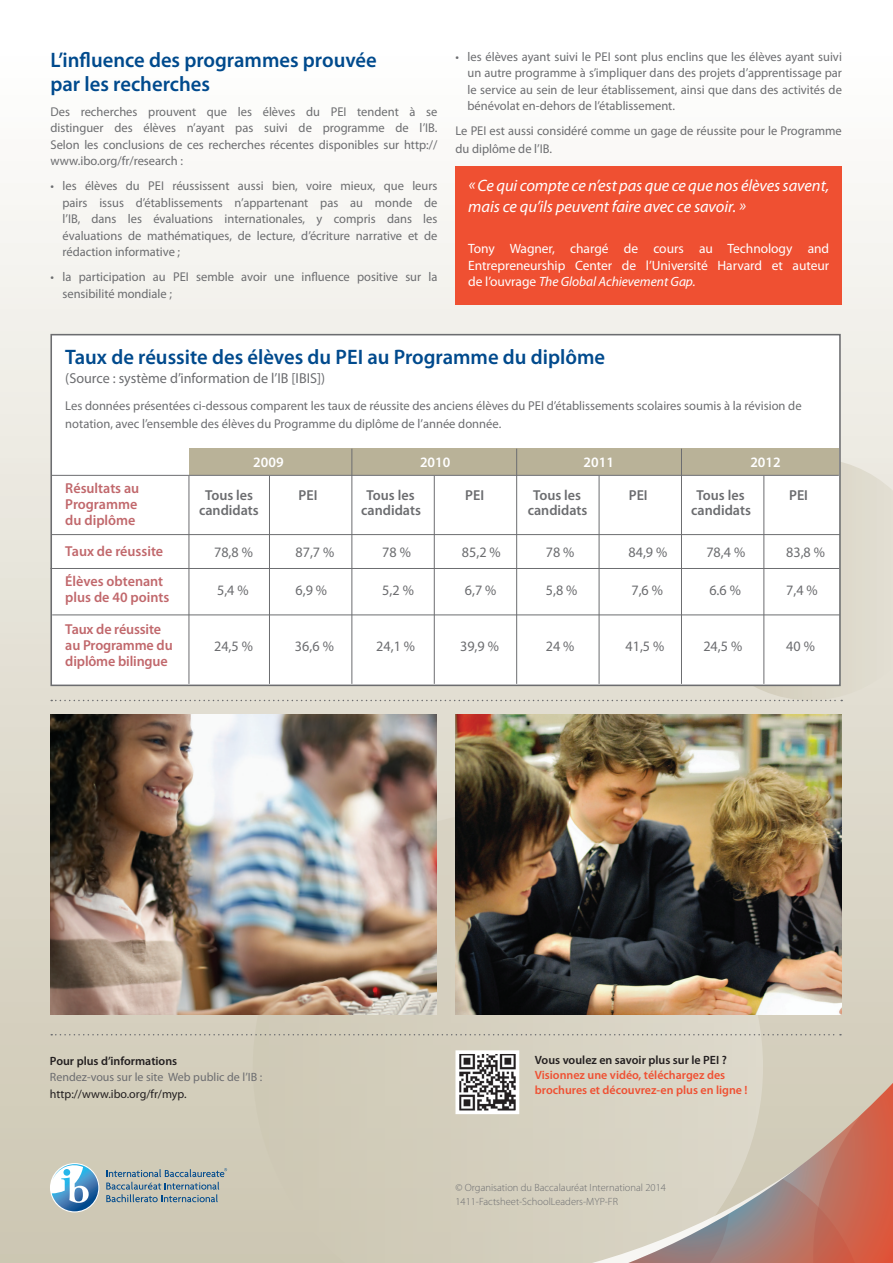
<style>
.page{position:relative;width:893px;height:1263px;background:#fff}
.page>*{position:absolute;margin:0;border:0;box-sizing:border-box;transform-origin:0 0}
.copy{font:600 21px/24px "Myriad Pro";color:#004a8d}
.copy-2{font:italic 16.5px/21px "Myriad Pro";letter-spacing:-.005em;color:#fff}
.copy-3{font:14.4px "Myriad Pro";color:#6c6d70}
.copy-4{font:600 14.4px/16px "Myriad Pro";letter-spacing:-.005em;color:#c1686c}
.copy-5{font:600 14.4px "Myriad Pro";color:#6c6d70}
.copy-6{font:600 14.4px "Myriad Pro";color:#fff}
.copy-7{font:13.5px/16.5px "Myriad Pro";letter-spacing:-.005em;color:#fff;text-align:justify}
.copy-8{font:12.9px/18.9px "Myriad Pro";color:#6c6d70}
.copy-9{font:12.75px/16.5px "Myriad Pro";color:#6c6d70;text-align:justify}
.copy-10{font:600 12px/15px "Myriad Pro";color:#ef5032}
.copy-11{font:12px/16.5px "Myriad Pro";color:#6c6d70}
.copy-12{font:300 10.5px/13.5px "Myriad Pro";color:#6c6d70}
.s1{font-style:italic}
.s2{font-weight:600;color:#231f20}
.s3{color:#231f20}
</style>
<div class="page">
<div style="left:0;top:0;width:893px;height:1263px;background:linear-gradient(to bottom,#fff,#cac3ae)"></div>
<svg style="left:253px;top:811px;width:510px;height:452px"></svg>
<svg style="left:689px;top:458px;width:204px;height:242px"></svg>
<svg style="left:50px;top:1163px;width:49px;height:49px"></svg>
<svg style="left:52px;top:1164px;width:46px;height:47px"></svg>
<svg style="left:106px;top:1168px;width:121px;height:34px"></svg>
<svg style="left:394px;top:1049px;width:499px;height:214px;fill:#d4cfbe"></svg>
<svg style="left:628px;top:1083px;width:265px;height:180px"></svg>
<svg style="left:51px;top:700px;width:791px;height:1px"></svg>
<svg style="left:51px;top:1034px;width:790px;height:1px"></svg>
<img style="left:51px;top:715px;width:386px;height:300px">
<img style="left:456px;top:715px;width:386px;height:300px">
<div style="left:51px;top:335px;width:789px;height:350px;background:#fff"></div>
<div style="left:50px;top:334px;width:791px;height:352px;border:2px solid #6c6d70"></div>
<div style="left:189px;top:449px;width:650px;height:26px;background:#b9b298"></div>
<hr style="left:50px;top:568px;width:789px;height:1px;background:#6c6d70">
<hr style="left:52px;top:614px;width:788px;height:1px;background:#6c6d70">
<hr style="left:51px;top:475px;width:788px;height:1px;background:#6c6d70">
<hr style="left:51px;top:534px;width:789px;height:1px;background:#6c6d70">
<hr style="left:189px;top:476px;width:1px;height:208px;background:#6c6d70">
<hr style="left:269px;top:476px;width:1px;height:208px;background:#6c6d70">
<hr style="left:351px;top:449px;width:1px;height:235px;background:#6c6d70">
<hr style="left:434px;top:476px;width:1px;height:208px;background:#6c6d70">
<hr style="left:516px;top:449px;width:1px;height:235px;background:#6c6d70">
<hr style="left:599px;top:476px;width:1px;height:208px;background:#6c6d70">
<hr style="left:681px;top:449px;width:1px;height:235px;background:#6c6d70">
<hr style="left:763px;top:476px;width:1px;height:208px;background:#6c6d70">
<svg style="left:454px;top:1048px;width:67px;height:68px"></svg>
<div style="left:455px;top:166px;width:387px;height:139px;background:#ef5032"></div>
<p class="copy" style="left:50px;top:47px;width:328px">L’influence des programmes prouvée par les recherches</p>
<p class="copy-9" style="left:50px;top:103px;width:389px">Des recherches prouvent que les élèves du PEI tendent à se distinguer des élèves n’ayant pas suivi de programme de l’IB.<br>Selon les conclusions de ces recherches récentes disponibles sur http:// www.ibo.org/fr/research :</p>
<p class="copy-9" style="left:62px;top:178px;width:377px;text-indent:-12px">• les élèves du PEI réussissent aussi bien, voire mieux, que leurs pairs issus d’établissements n’appartenant pas au monde de l’IB, dans les évaluations internationales, y compris dans les évaluations de mathématiques, de lecture, d’écriture narrative et de rédaction informative ;</p>
<p class="copy-9" style="left:62px;top:269px;width:377px;text-indent:-12px">• la participation au PEI semble avoir une influence positive sur la sensibilité mondiale ;</p>
<p class="copy-9" style="left:467px;top:48px;width:376px;text-indent:-12px">• les élèves ayant suivi le PEI sont plus enclins que les élèves ayant suivi un autre programme à s’impliquer dans des projets d’apprentissage par le service au sein de leur établissement, ainsi que dans des activités de bénévolat en-dehors de l’établissement.</p>
<p class="copy-9" style="left:455px;top:122px;width:388px;line-height:17.7px">Le PEI est aussi considéré comme un gage de réussite pour le Programme du diplôme de l’IB.</p>
<p class="copy-2" style="left:468px;top:175px;width:362px">« Ce qui compte ce n’est pas que ce que nos élèves savent, mais ce qu’ils peuvent faire avec ce savoir. »</p>
<p class="copy-7" style="left:468px;top:240px;width:362px">Tony Wagner, chargé de cours au Technology and Entrepreneurship Center de l’Université Harvard et auteur de l’ouvrage <span class="s1">The Global Achievement Gap.</span></p>
<p class="copy" style="left:65px;top:345px;width:541px">Taux de réussite des élèves du PEI au Programme du diplôme</p>
<p class="copy-3" style="left:65px;top:370px;width:261px">(Source : système d’information de l’IB [IBIS])</p>
<p class="copy-8" style="left:65px;top:396px;width:738px">Les données présentées ci-dessous comparent les taux de réussite des anciens élèves du PEI d’établissements scolaires soumis à la révision de notation, avec l’ensemble des élèves du Programme du diplôme de l’année donnée.</p>
<p class="copy-4" style="left:65px;top:480px;width:76px">Résultats au<br>Programme du diplôme</p>
<p class="copy-4" style="left:65px;top:543px;width:99px">Taux de réussite</p>
<p class="copy-4" style="left:65px;top:573px;width:106px">Élèves obtenant plus de 40 points</p>
<p class="copy-4" style="left:65px;top:621px;width:109px">Taux de réussite au Programme du diplôme bilingue</p>
<p class="copy-6" style="left:253px;top:453px;width:32px">2009</p>
<p class="copy-6" style="left:420px;top:453px;width:32px">2010</p>
<p class="copy-6" style="left:584px;top:453px;width:32px">2011</p>
<p class="copy-6" style="left:750px;top:453px;width:32px">2012</p>
<p class="copy-5" style="left:205px;top:486px;width:50px">Tous les</p>
<p class="copy-5" style="left:298px;top:486px;width:20px">PEI</p>
<p class="copy-5" style="left:367px;top:486px;width:50px">Tous les</p>
<p class="copy-5" style="left:465px;top:486px;width:20px">PEI</p>
<p class="copy-5" style="left:533px;top:486px;width:50px">Tous les</p>
<p class="copy-5" style="left:629px;top:486px;width:20px">PEI</p>
<p class="copy-5" style="left:697px;top:486px;width:50px">Tous les</p>
<p class="copy-5" style="left:789px;top:486px;width:20px">PEI</p>
<p class="copy-5" style="left:199px;top:500px;width:61px">candidats</p>
<p class="copy-5" style="left:361px;top:500px;width:61px">candidats</p>
<p class="copy-5" style="left:528px;top:500px;width:61px">candidats</p>
<p class="copy-5" style="left:691px;top:500px;width:61px">candidats</p>
<p class="copy-3" style="left:214px;top:543px;width:40px">78,8 %</p>
<p class="copy-3" style="left:296px;top:543px;width:40px">87,7 %</p>
<p class="copy-3" style="left:382px;top:543px;width:30px">78 %</p>
<p class="copy-3" style="left:462px;top:543px;width:40px">85,2 %</p>
<p class="copy-3" style="left:546px;top:543px;width:30px">78 %</p>
<p class="copy-3" style="left:628px;top:543px;width:40px">84,9 %</p>
<p class="copy-3" style="left:706px;top:543px;width:40px">78,4 %</p>
<p class="copy-3" style="left:786px;top:543px;width:40px">83,8 %</p>
<p class="copy-3" style="left:217px;top:581px;width:33px">5,4 %</p>
<p class="copy-3" style="left:296px;top:581px;width:33px">6,9 %</p>
<p class="copy-3" style="left:382px;top:581px;width:33px">5,2 %</p>
<p class="copy-3" style="left:465px;top:581px;width:33px">6,7 %</p>
<p class="copy-3" style="left:546px;top:581px;width:33px">5,8 %</p>
<p class="copy-3" style="left:631px;top:581px;width:33px">7,6 %</p>
<p class="copy-3" style="left:709px;top:581px;width:33px">6.6 %</p>
<p class="copy-3" style="left:786px;top:581px;width:33px">7,4 %</p>
<p class="copy-3" style="left:214px;top:637px;width:40px">24,5 %</p>
<p class="copy-3" style="left:295px;top:637px;width:40px">36,6 %</p>
<p class="copy-3" style="left:376px;top:637px;width:40px">24,1 %</p>
<p class="copy-3" style="left:460px;top:637px;width:40px">39,9 %</p>
<p class="copy-3" style="left:546px;top:637px;width:30px">24 %</p>
<p class="copy-3" style="left:625px;top:637px;width:40px">41,5 %</p>
<p class="copy-3" style="left:703px;top:637px;width:40px">24,5 %</p>
<p class="copy-3" style="left:786px;top:637px;width:30px">40 %</p>
<p class="copy-11" style="left:50px;top:1052px;width:214px"><span class="s2">Pour plus d’informations<br></span>Rendez-vous sur le site Web public de l’IB : <span class="s3">http://www.ibo.org/fr/myp.</span></p>
<p class="copy-10" style="left:535px;top:1052px;width:214px"><span class="s3">Vous voulez en savoir plus sur le PEI ?<br></span>Visionnez une vidéo, téléchargez des brochures et découvrez-en plus en ligne !</p>
<p class="copy-12" style="left:455px;top:1181px;width:212px">© Organisation du Baccalauréat International 2014<br>1411-Factsheet-SchoolLeaders-MYP-FR</p>
</div>
